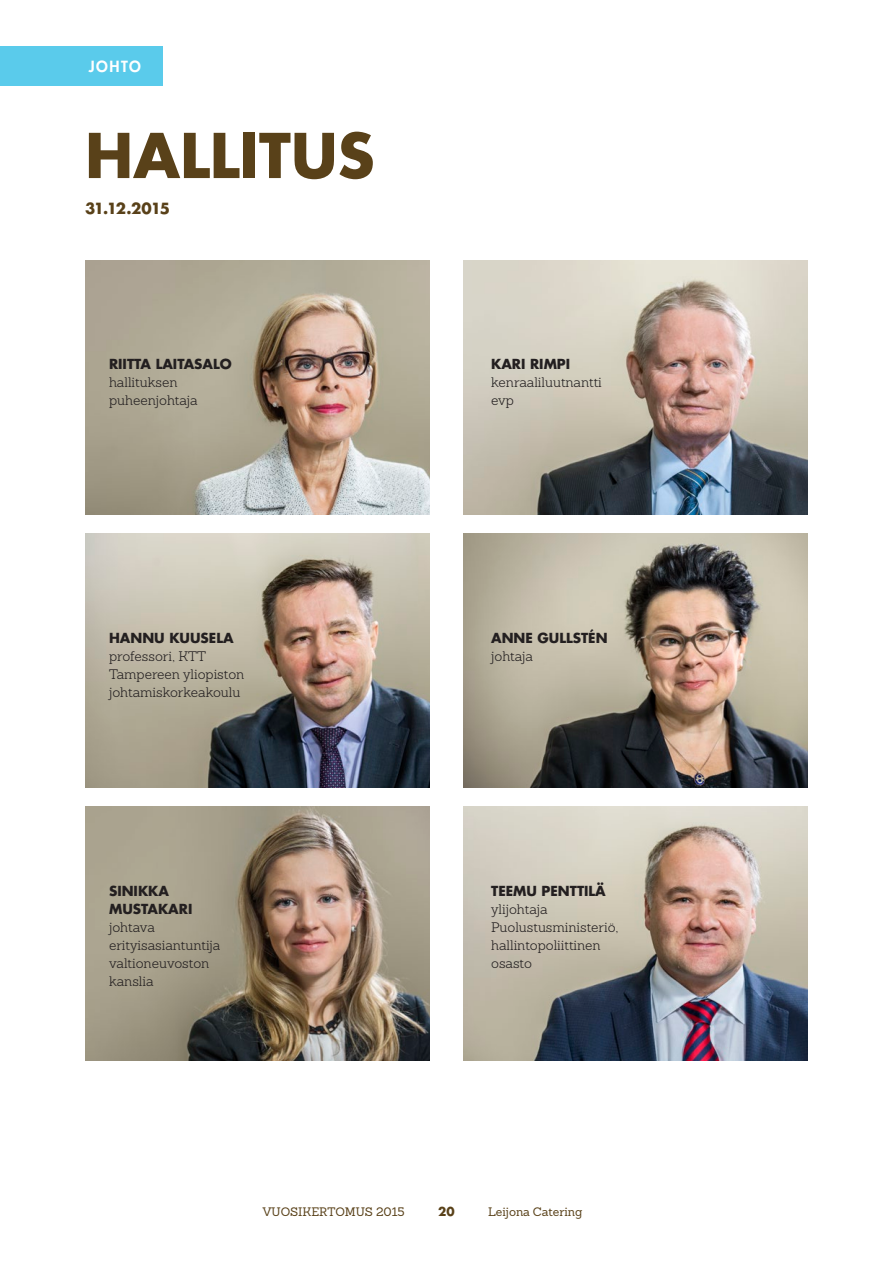
<style>
.page{position:relative;width:893px;height:1263px;background:#fff}
.page>*{position:absolute;margin:0;border:0;box-sizing:border-box;transform-origin:0 0}
.t1{font:700 60px "Futura Std";color:#594119}
.t2{font:700 15px "Futura Std";letter-spacing:-.085em;color:#594119}
.t3{font:800 15px "Futura Std";letter-spacing:.1em;color:#fff}
.t4{font:300 13.5px/18px "Sanchez";color:#231f20}
.t5{font:700 13.5px/18px "Futura Std";color:#231f20}
.t6{font:12px "Sanchez";color:#594119}
.t7{font:700 12px "Futura Std";color:#594119}
</style>
<div class="page">
<img style="left:85px;top:807px;width:344px;height:253px">
<img style="left:85px;top:261px;width:344px;height:253px">
<img style="left:463px;top:534px;width:345px;height:253px">
<img style="left:463px;top:261px;width:345px;height:253px">
<img style="left:85px;top:534px;width:344px;height:253px">
<img style="left:463px;top:807px;width:345px;height:253px">
<div style="left:0;top:46px;width:162px;height:39px;background:#5acbeb"></div>
<p class="t3" style="left:89px;top:57px;width:53px">JOHTO</p>
<h1 class="t1" style="left:85px;top:116px;width:291px">HALLITUS</h1>
<p class="t2" style="left:85px;top:199px;width:86px">31.12.2015</p>
<p class="t5" style="left:109px;top:355px;width:124px">RIITTA LAITASALO</p>
<p class="t4" style="left:109px;top:373px;width:90px">hallituksen puheenjohtaja</p>
<p class="t5" style="left:109px;top:628px;width:126px">HANNU KUUSELA</p>
<p class="t4" style="left:109px;top:647px;width:137px">professori, KTT<br>Tampereen yliopiston johtamiskorkeakoulu</p>
<p class="t5" style="left:109px;top:881px;width:85px">SINIKKA<br>MUSTAKARI</p>
<p class="t4" style="left:109px;top:918px;width:113px">johtava erityisasiantuntija valtioneuvoston kanslia</p>
<p class="t5" style="left:491px;top:355px;width:81px">KARI RIMPI</p>
<p class="t4" style="left:491px;top:373px;width:112px">kenraaliluutnantti evp</p>
<p class="t5" style="left:491px;top:628px;width:118px">ANNE GULLSTÉN</p>
<p class="t4" style="left:491px;top:647px;width:43px">johtaja</p>
<p class="t5" style="left:491px;top:881px;width:116px">TEEMU PENTTILÄ</p>
<p class="t4" style="left:491px;top:900px;width:129px">ylijohtaja<br>Puolustusministeriö, hallintopoliittinen osasto</p>
<p class="t6" style="left:263px;top:1204px;width:143px">VUOSIKERTOMUS 2015</p>
<p class="t7" style="left:438px;top:1204px;width:18px">20</p>
<p class="t6" style="left:488px;top:1204px;width:96px">Leijona Catering</p>
</div>
